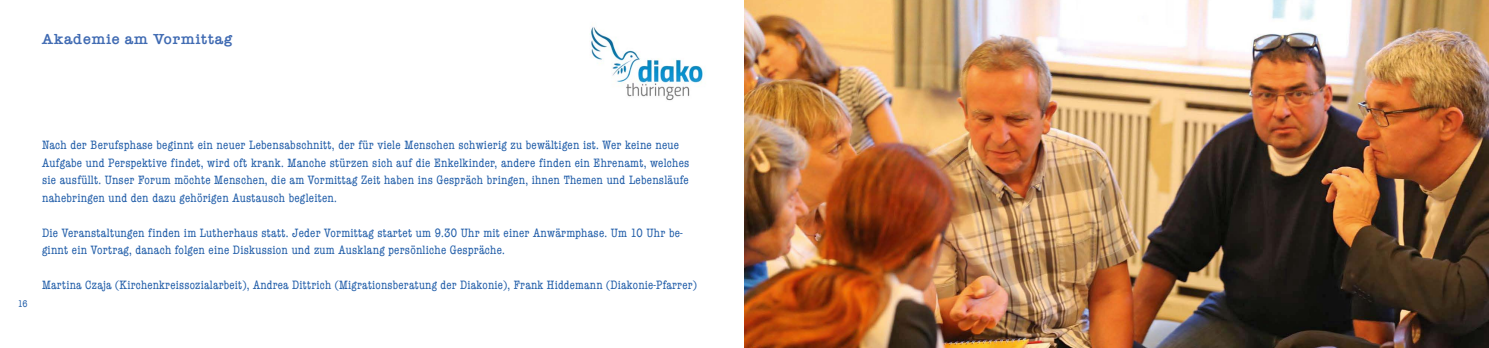
<style>
.page{position:relative;width:1489px;height:348px;background:#fff}
.page>*{position:absolute;margin:0;border:0;box-sizing:border-box;transform-origin:0 0}
.t1{font:600 15px "American Typewriter";letter-spacing:.05em;color:#3f6ab2}
.t2{font:condensed 12.5px/17.5px "American Typewriter";letter-spacing:.02em;color:#1f5ca8}
.t3{font:condensed 10px "American Typewriter";color:#1f5ca8}
</style>
<div class="page">
<img style="left:744px;top:0;width:744px;height:347px">
<img style="left:591px;top:27px;width:114px;height:74px">
<p class="t1" style="left:42px;top:27px;width:192px">Akademie am Vormittag</p>
<p class="t3" style="left:18px;top:295px;width:11px">16</p>
<p class="t2" style="left:42px;top:135px;width:648px">Nach der Berufsphase beginnt ein neuer Lebensabschnitt, der für viele Menschen schwierig zu bewältigen ist. Wer keine neue Aufgabe und Perspektive findet, wird oft krank. Manche stürzen sich auf die Enkelkinder, andere finden ein Ehrenamt, welches sie ausfüllt. Unser Forum möchte Menschen, die am Vormittag Zeit haben ins Gespräch bringen, ihnen Themen und Lebensläufe nahebringen und den dazu gehörigen Austausch begleiten.</p>
<p class="t2" style="left:42px;top:223px;width:642px">Die Veranstaltungen finden im Lutherhaus statt. Jeder Vormittag startet um 9.30 Uhr mit einer Anwärmphase. Um 10 Uhr be&shy;ginnt ein Vortrag, danach folgen eine Diskussion und zum Ausklang persönliche Gespräche.</p>
<p class="t2" style="left:42px;top:275px;width:656px">Martina Czaja (Kirchenkreissozialarbeit), Andrea Dittrich (Migrationsberatung der Diakonie), Frank Hiddemann (Diakonie-Pfarrer)</p>
</div>
